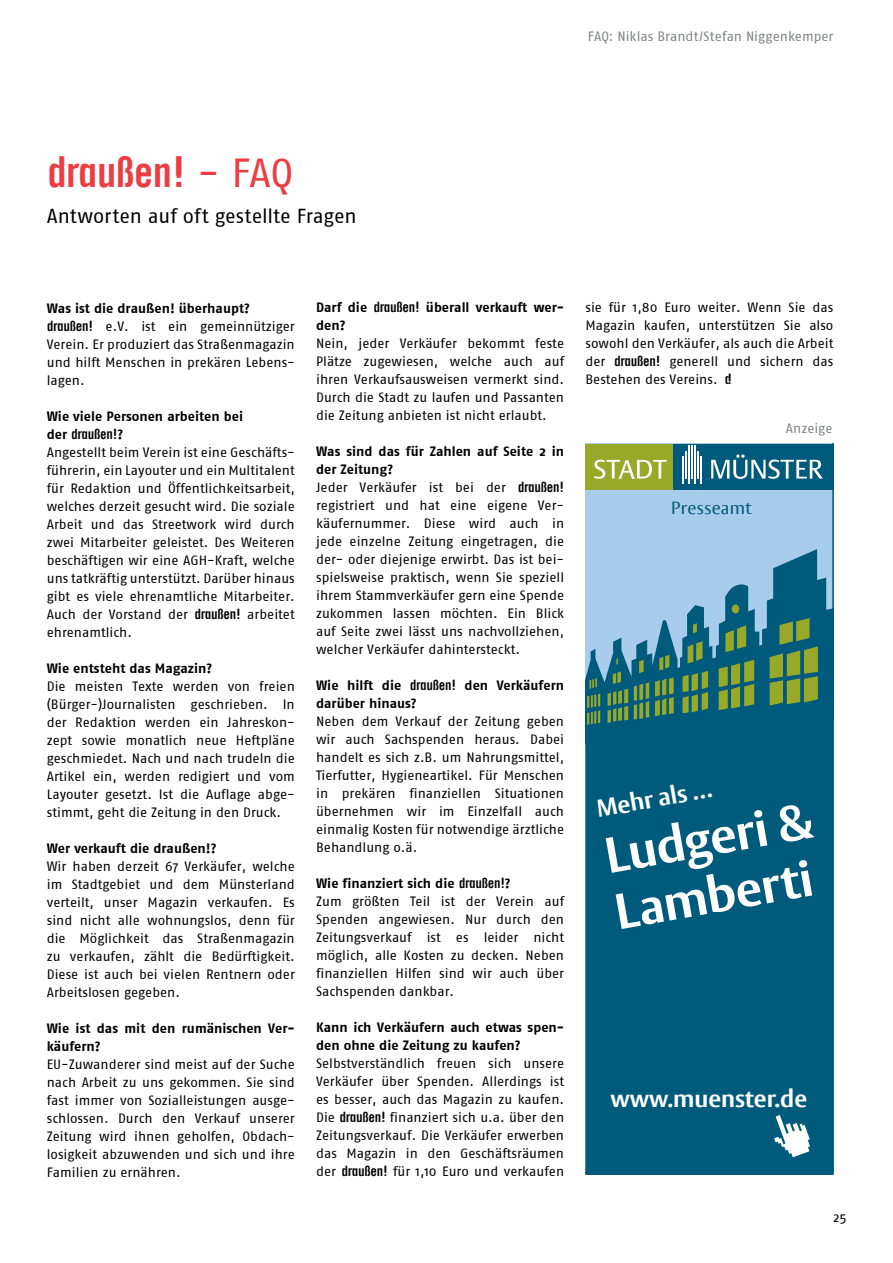
<style>
.page{position:relative;width:893px;height:1263px;background:#fff}
.page>*{position:absolute;margin:0;border:0;box-sizing:border-box;transform-origin:0 0}
.t1{font:700 49.65px/57px "Vesta Pro";color:#fff}
.t2{font:40.5px "Fago No Regular Roman";color:#ed3c42}
.t3{font:700 24.15px "Vesta Pro";color:#fff}
.t4{font:700 23.85px "Vesta Pro";color:#fff}
.t5{font:20.25px "Fago No Regular Roman";letter-spacing:-.005em;color:#000}
.t6{font:17.55px "Vesta Pro";letter-spacing:.02em;color:#005a7b}
.t7{font:13.5px/18px "Fago No Regular Roman";color:#000;text-align:justify}
.t8{font:13.5px/18px "Fago No Bold Roman";color:#000}
.t9{font:13.5px "Fago No Regular Roman";color:#808285}
.s1{font-family:"Fago No Regular Roman"}
</style>
<div class="page">
<svg style="left:585px;top:444px;width:248px;height:729px;background:#29748c"></svg>
<p class="t9" style="left:588px;top:29px;width:247px">FAQ: Niklas Brandt/Stefan Niggenkemper</p>
<h2 class="t2" style="left:47px;top:149px;width:248px">~ - FAQ</h2>
<h3 class="t5" style="left:47px;top:204px;width:311px">Antworten auf oft gestellte Fragen</h3>
<p class="t8" style="left:47px;top:299px;width:205px">Was ist die draußen! überhaupt?</p>
<p class="t7" style="left:47px;top:317px;width:250px">~ e.V. ist ein gemeinnütziger Verein. Er produziert das Straßenmagazin und hilft Menschen in prekären Lebens&shy;lagen.</p>
<p class="t8" style="left:47px;top:407px;width:198px">Wie viele Personen arbeiten bei der <span class="s1">~</span>?</p>
<p class="t7" style="left:47px;top:443px;width:250px">Angestellt beim Verein ist eine Geschäfts&shy;führerin, ein Layouter und ein Multitalent für Redaktion und Öffentlichkeitsarbeit, welches derzeit gesucht wird. Die soziale Arbeit und das Streetwork wird durch zwei Mitarbeiter geleistet. Des Weiteren beschäftigen wir eine AGH-Kraft, welche uns tatkräftig unterstützt. Darüber hinaus gibt es viele ehrenamtliche Mitarbeiter.<br>Auch der Vorstand der ~ arbeitet ehrenamtlich.</p>
<p class="t8" style="left:47px;top:659px;width:167px">Wie entsteht das Magazin?</p>
<p class="t7" style="left:47px;top:677px;width:250px">Die meisten Texte werden von freien (Bürger-)Journalisten geschrieben. In der Redaktion werden ein Jahreskon&shy;zept sowie monatlich neue Heftpläne geschmiedet. Nach und nach trudeln die Artikel ein, werden redigiert und vom Layouter gesetzt. Ist die Auflage abge&shy;stimmt, geht die Zeitung in den Druck.</p>
<p class="t8" style="left:47px;top:839px;width:171px">Wer verkauft die draußen!?</p>
<p class="t7" style="left:47px;top:857px;width:250px">Wir haben derzeit 67 Verkäufer, welche im Stadtgebiet und dem Münsterland verteilt, unser Magazin verkaufen. Es sind nicht alle wohnungslos, denn für die Möglichkeit das Straßenmagazin zu verkaufen, zählt die Bedürftigkeit.<br>Diese ist auch bei vielen Rentnern oder Arbeitslosen gegeben.</p>
<p class="t8" style="left:47px;top:1018px;width:250px">Wie ist das mit den rumänischen Ver&shy;käufern?</p>
<p class="t7" style="left:47px;top:1055px;width:250px">EU-Zuwanderer sind meist auf der Suche nach Arbeit zu uns gekommen. Sie sind fast immer von Sozialleistungen ausge&shy;schlossen. Durch den Verkauf unserer Zeitung wird ihnen geholfen, Obdach&shy;losigkeit abzuwenden und sich und ihre Familien zu ernähren.</p>
<p class="t8" style="left:316px;top:298px;width:250px">Darf die <span class="s1">~</span> überall verkauft wer&shy;den?</p>
<p class="t7" style="left:316px;top:335px;width:250px">Nein, jeder Verkäufer bekommt feste Plätze zugewiesen, welche auch auf ihren Verkaufsausweisen vermerkt sind.<br>Durch die Stadt zu laufen und Passanten die Zeitung anbieten ist nicht erlaubt.</p>
<p class="t8" style="left:316px;top:442px;width:250px">Was sind das für Zahlen auf Seite 2 in der Zeitung?</p>
<p class="t7" style="left:316px;top:478px;width:250px">Jeder Verkäufer ist bei der ~ registriert und hat eine eigene Ver&shy;käufernummer. Diese wird auch in jede einzelne Zeitung eingetragen, die der- oder diejenige erwirbt. Das ist bei&shy;spielsweise praktisch, wenn Sie speziell ihrem Stammverkäufer gern eine Spende zukommen lassen möchten. Ein Blick auf Seite zwei lässt uns nachvollziehen, welcher Verkäufer dahintersteckt.</p>
<p class="t8" style="left:316px;top:676px;width:250px">Wie hilft die <span class="s1">~</span> den Verkäufern darüber hinaus?</p>
<p class="t7" style="left:316px;top:712px;width:250px">Neben dem Verkauf der Zeitung geben wir auch Sachspenden heraus. Dabei handelt es sich z.B. um Nahrungsmittel, Tierfutter, Hygieneartikel. Für Menschen in prekären finanziellen Situationen übernehmen wir im Einzelfall auch einmalig Kosten für notwendige ärztliche Behandlung o.ä.</p>
<p class="t8" style="left:316px;top:874px;width:196px">Wie finanziert sich die <span class="s1">~</span>?</p>
<p class="t7" style="left:316px;top:892px;width:250px">Zum größten Teil ist der Verein auf Spenden angewiesen. Nur durch den Zeitungsverkauf ist es leider nicht möglich, alle Kosten zu decken. Neben finanziellen Hilfen sind wir auch über Sachspenden dankbar.</p>
<p class="t8" style="left:316px;top:1018px;width:250px">Kann ich Verkäufern auch etwas spen&shy;den ohne die Zeitung zu kaufen?</p>
<p class="t7" style="left:316px;top:1054px;width:250px">Selbstverständlich freuen sich unsere Verkäufer über Spenden. Allerdings ist es besser, auch das Magazin zu kaufen.<br>Die ~ finanziert sich u.a. über den Zeitungsverkauf. Die Verkäufer erwerben das Magazin in den Geschäftsräumen der ~ für 1,10 Euro und verkaufen</p>
<p class="t7" style="left:585px;top:298px;width:250px">sie für 1,80 Euro weiter. Wenn Sie das Magazin kaufen, unterstützen Sie also sowohl den Verkäufer, als auch die Arbeit der ~ generell und sichern das Bestehen des Vereins. #</p>
<p class="t6" style="left:671px;top:497px;width:82px">Presseamt</p>
<p class="t9" style="left:786px;top:421px;width:48px">Anzeige</p>
<h3 class="t3" style="left:594px;top:794px;width:118px;rotate:-10deg">Mehr als …</h3>
<h1 class="t1" style="left:600px;top:827px;width:212px;rotate:-10deg">Ludgeri &amp;<br>Lamberti</h1>
<h3 class="t4" style="left:610px;top:1084px;width:198px">www.muenster.de</h3>
<p class="t7" style="left:833px;top:1208px;width:15px">25</p>
</div>
